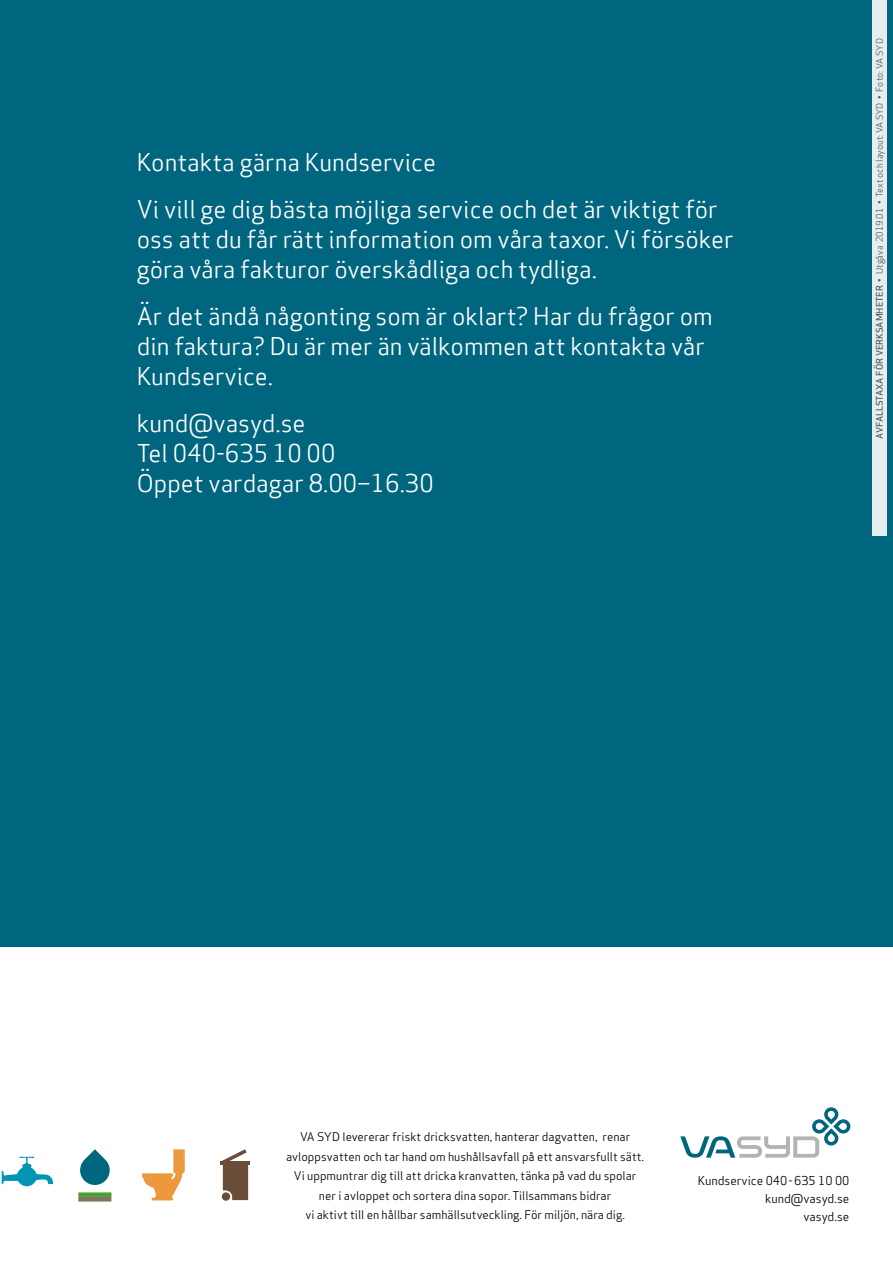
<style>
.page{position:relative;width:893px;height:1263px;background:#fff}
.page>*{position:absolute;margin:0;border:0;box-sizing:border-box;transform-origin:0 0}
.t1{font:24px/30px "Apex Sans Book T";color:#fff}
.t2{font:12px/18px "Apex Sans";color:#000;text-align:right}
.t3{font:11.7px/19.5px "Apex Sans";color:#000;text-align:center}
.t4{font:9px "Apex Sans Book T";color:#555756}
.s1{font-family:"Apex Sans Medium T"}
</style>
<div class="page">
<div style="left:0;top:0;width:893px;height:947px;background:#00657e"></div>
<div style="left:872px;top:0;width:15px;height:536px;background:#e5eff1"></div>
<svg style="left:680px;top:1107px;width:170px;height:51px"></svg>
<svg style="left:1px;top:1157px;width:52px;height:30px"></svg>
<svg style="left:142px;top:1149px;width:43px;height:51px"></svg>
<hr style="left:220px;top:1161px;width:30px;height:4px;background:#694d38">
<svg style="left:221px;top:1149px;width:27px;height:51px"></svg>
<svg style="left:80px;top:1149px;width:30px;height:36px"></svg>
<div style="left:78px;top:1196px;width:33px;height:5px;background:#827260"></div>
<div style="left:78px;top:1192px;width:33px;height:5px;background:#45a32b"></div>
<p class="t1" style="left:137px;top:139px;width:582px;line-height:47px">Kontakta gärna Kundservice<br>Vi vill ge dig bästa möjliga service och det är viktigt för</p>
<p class="t1" style="left:137px;top:224px;width:598px">oss att du får rätt information om våra taxor. Vi försöker göra våra fakturor överskådliga och tydliga.</p>
<p class="t1" style="left:137px;top:301px;width:577px">Är det ändå någonting som är oklart? Har du frågor om din faktura? Du är mer än välkommen att kontakta vår<br>Kundservice.</p>
<p class="t1" style="left:137px;top:408px;width:298px">kund@vasyd.se<br>Tel 040-635 10 00<br>Öppet vardagar 8.00–16.30</p>
<p class="t4" style="left:874px;top:439px;width:402px;rotate:-90deg"><span class="s1">AVFALLSTAXA FÖR VERKSAMHETER</span> • Utgåva 2019.01 • Text och layout: VA SYD • Foto: VA SYD</p>
<p class="t3" style="left:286px;top:1126px;width:359px">VA SYD levererar friskt dricksvatten, hanterar dagvatten, renar avloppsvatten och tar hand om hushållsavfall på ett ansvarsfullt sätt.<br>Vi uppmuntrar dig till att dricka kranvatten, tänka på vad du spolar ner i avloppet och sortera dina sopor. Tillsammans bidrar<br>vi aktivt till en hållbar samhällsutveckling. För miljön, nära dig.</p>
<p class="t2" style="left:698px;top:1170px;width:153px">Kundservice 040-635 10 00 kund@vasyd.se<br>vasyd.se</p>
</div>
